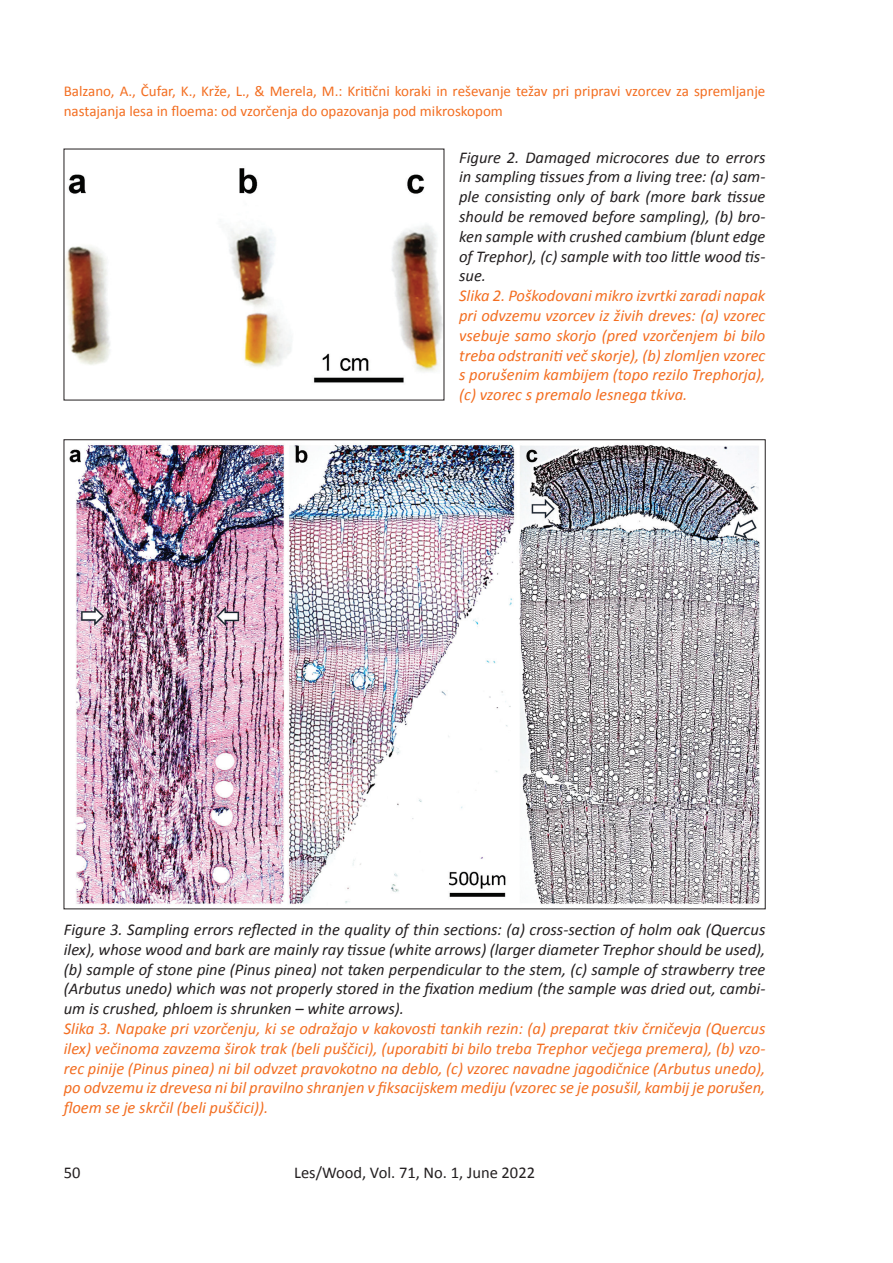
<style>
.page{position:relative;width:893px;height:1263px;background:#fff}
.page>*{position:absolute;margin:0;border:0;box-sizing:border-box;transform-origin:0 0}
.t1{font:italic 16.5px/19.8px "Calibri";color:#f36e21;text-align:justify}
.t2{font:italic 16.5px/19.8px "Calibri";color:#231f20;text-align:justify}
.t3{font:16.5px "Calibri";color:#231f20}
.t4{font:15px/19.8px "Calibri";color:#f36e21}
</style>
<div class="page">
<img style="left:66px;top:168px;width:376px;height:215px">
<img style="left:69px;top:444px;width:691px;height:460px">
<p class="t4" style="left:64px;top:81px;width:703px">Balzano, A., Čufar, K., Krže, L., &amp; Merela, M.: Kritični koraki in reševanje težav pri pripravi vzorcev za spremljanje nastajanja lesa in floema: od vzorčenja do opazovanja pod mikroskopom</p>
<p class="t2" style="left:459px;top:147px;width:308px">Figure 2. Damaged microcores due to errors in sampling tissues from a living tree: (a) sam&shy;ple consisting only of bark (more bark tissue should be removed before sampling), (b) bro&shy;ken sample with crushed cambium (blunt edge of Trephor), (c) sample with too little wood tis&shy;sue.</p>
<p class="t1" style="left:459px;top:285px;width:308px">Slika 2. Poškodovani mikro izvrtki zaradi napak pri odvzemu vzorcev iz živih dreves: (a) vzorec vsebuje samo skorjo (pred vzorčenjem bi bilo treba odstraniti več skorje), (b) zlomljen vzorec s porušenim kambijem (topo rezilo Trephorja), (c) vzorec s premalo lesnega tkiva.</p>
<p class="t2" style="left:64px;top:919px;width:703px">Figure 3. Sampling errors reflected in the quality of thin sections: (a) cross-section of holm oak (Quercus ilex), whose wood and bark are mainly ray tissue (white arrows) (larger diameter Trephor should be used), (b) sample of stone pine (Pinus pinea) not taken perpendicular to the stem, (c) sample of strawberry tree (Arbutus unedo) which was not properly stored in the fixation medium (the sample was dried out, cambi&shy;um is crushed, phloem is shrunken – white arrows).</p>
<p class="t1" style="left:64px;top:1018px;width:703px">Slika 3. Napake pri vzorčenju, ki se odražajo v kakovosti tankih rezin: (a) preparat tkiv črničevja (Quercus ilex) večinoma zavzema širok trak (beli puščici), (uporabiti bi bilo treba Trephor večjega premera), (b) vzo&shy;rec pinije (Pinus pinea) ni bil odvzet pravokotno na deblo, (c) vzorec navadne jagodičnice (Arbutus unedo), po odvzemu iz drevesa ni bil pravilno shranjen v fiksacijskem mediju (vzorec se je posušil, kambij je porušen, floem se je skrčil (beli puščici)).</p>
<p class="t3" style="left:64px;top:1160px;width:18px">50</p>
<p class="t3" style="left:294px;top:1160px;width:242px">Les/Wood, Vol. 71, No. 1, June 2022</p>
</div>
